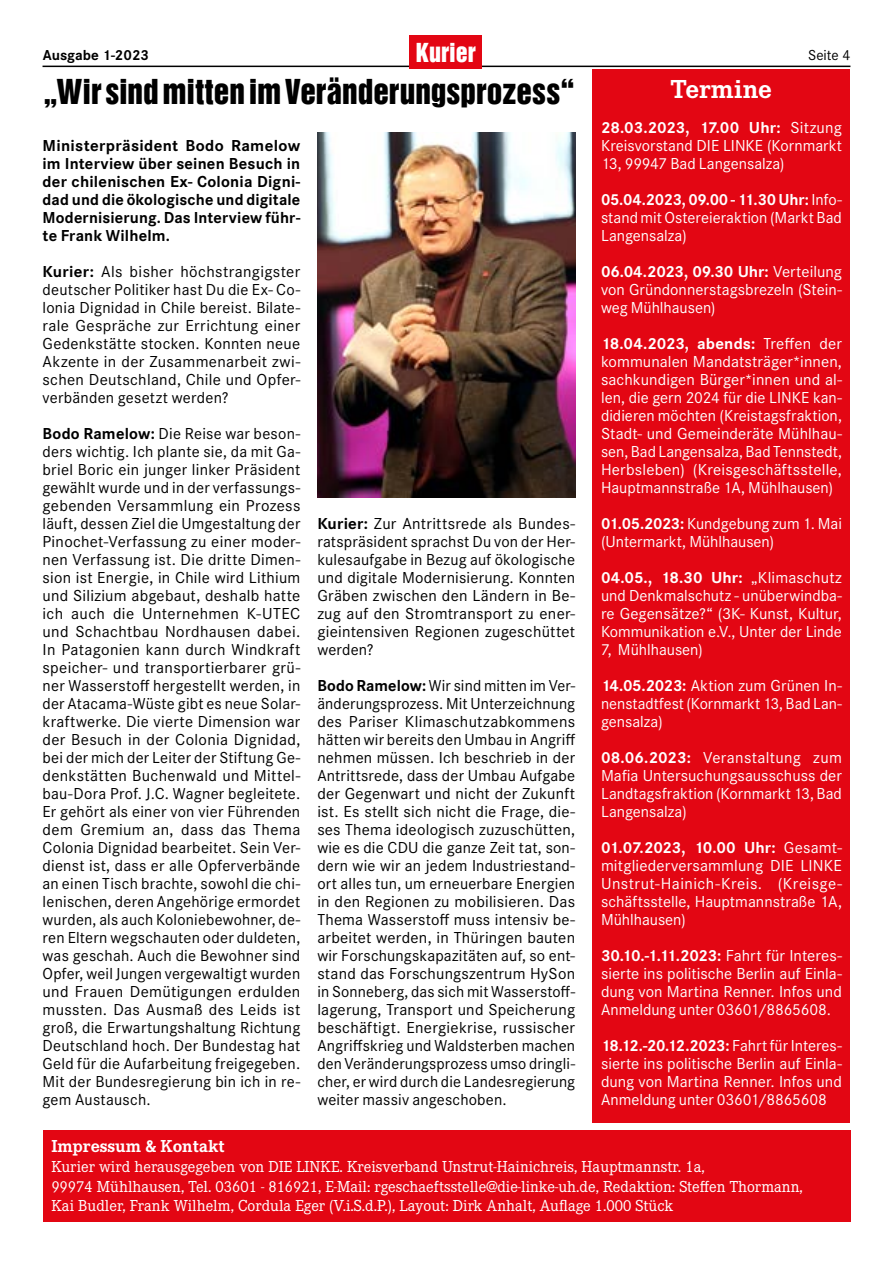
<style>
.page{position:relative;width:893px;height:1263px;background:#fff}
.page>*{position:absolute;margin:0;border:0;box-sizing:border-box;transform-origin:0 0}
.t1{font:31.5px "Helvetica Inserat Com";color:#000}
.t2{font:700 27px "Corporate E";color:#fff}
.t3{font:24px "Helvetica Inserat Com";color:#fff}
.t4{font:700 18px "Corporate E";color:#fff}
.t5{font:16.5px/18px "Corporate S";letter-spacing:.015em;color:#000;text-align:justify}
.t6{font:16.5px/18px "Corporate S";color:#fff;text-align:justify}
.t7{font:16.5px/19.8px "Corporate E";color:#fff}
.t8{font:700 16.5px/18px "Corporate S";letter-spacing:.01em;color:#000;text-align:justify}
.t9{font:700 15px "Corporate S";color:#000}
.t10{font:15px "Corporate S";color:#000}
.s1{font-weight:700}
</style>
<div class="page">
<hr style="left:43px;top:66px;width:807px;height:1px;background:#000">
<div style="left:409px;top:36px;width:73px;height:33px;background:#e30613"></div>
<div style="left:43px;top:1130px;width:807px;height:92px;background:#e30613"></div>
<div style="left:592px;top:69px;width:258px;height:1054px;background:#e30613"></div>
<img style="left:317px;top:133px;width:258px;height:365px">
<p class="t9" style="left:43px;top:46px;width:108px">Ausgabe 1-2023</p>
<h3 class="t3" style="left:416px;top:38px;width:61px">Kurier</h3>
<p class="t10" style="left:808px;top:46px;width:44px">Seite 4</p>
<h1 class="t1" style="left:43px;top:72px;width:534px">„Wir sind mitten im Veränderungsprozess“</h1>
<p class="t8" style="left:43px;top:136px;width:259px">Ministerpräsident Bodo Ramelow im Interview über seinen Besuch in der chilenischen Ex- Colonia Digni&shy;dad und die ökologische und digitale Modernisierung. Das Interview führ&shy;te Frank Wilhelm.</p>
<p class="t5" style="left:43px;top:262px;width:259px"><span class="s1">Kurier:</span> Als bisher höchstrangigster deutscher Politiker hast Du die Ex- Co&shy;lonia Dignidad in Chile bereist. Bilate&shy;rale Gespräche zur Errichtung einer Gedenkstätte stocken. Konnten neue Akzente in der Zusammenarbeit zwi&shy;schen Deutschland, Chile und Opfer&shy;verbänden gesetzt werden?</p>
<p class="t5" style="left:43px;top:424px;width:259px"><span class="s1">Bodo Ramelow:</span> Die Reise war beson&shy;ders wichtig. Ich plante sie, da mit Ga&shy;briel Boric ein junger linker Präsident gewählt wurde und in der verfassungs&shy;gebenden Versammlung ein Prozess läuft, dessen Ziel die Umgestaltung der Pinochet-Verfassung zu einer moder&shy;nen Verfassung ist. Die dritte Dimen&shy;sion ist Energie, in Chile wird Lithium und Silizium abgebaut, deshalb hatte ich auch die Unternehmen K-UTEC und Schachtbau Nordhausen dabei.<br>In Patagonien kann durch Windkraft speicher- und transportierbarer grü&shy;ner Wasserstoff hergestellt werden, in der Atacama-Wüste gibt es neue Solar&shy;kraftwerke. Die vierte Dimension war der Besuch in der Colonia Dignidad, bei der mich der Leiter der Stiftung Ge&shy;denkstätten Buchenwald und Mittel&shy;bau-Dora Prof. J.C. Wagner begleitete.<br>Er gehört als einer von vier Führenden dem Gremium an, dass das Thema Colonia Dignidad bearbeitet. Sein Ver&shy;dienst ist, dass er alle Opferverbände an einen Tisch brachte, sowohl die chi&shy;lenischen, deren Angehörige ermordet wurden, als auch Koloniebewohner, de&shy;ren Eltern wegschauten oder duldeten, was geschah. Auch die Bewohner sind Opfer, weil Jungen vergewaltigt wurden und Frauen Demütigungen erdulden mussten. Das Ausmaß des Leids ist groß, die Erwartungshaltung Richtung Deutschland hoch. Der Bundestag hat Geld für die Aufarbeitung freigegeben.<br>Mit der Bundesregierung bin ich in re&shy;gem Austausch.</p>
<p class="t5" style="left:317px;top:514px;width:259px"><span class="s1">Kurier:</span> Zur Antrittsrede als Bundes&shy;ratspräsident sprachst Du von der Her&shy;kulesaufgabe in Bezug auf ökologische und digitale Modernisierung. Konnten Gräben zwischen den Ländern in Be&shy;zug auf den Stromtransport zu ener&shy;gieintensiven Regionen zugeschüttet werden?</p>
<p class="t5" style="left:317px;top:676px;width:259px"><span class="s1">Bodo Ramelow:</span> Wir sind mitten im Ver&shy;änderungsprozess. Mit Unterzeichnung des Pariser Klimaschutzabkommens hätten wir bereits den Umbau in Angriff nehmen müssen. Ich beschrieb in der Antrittsrede, dass der Umbau Aufgabe der Gegenwart und nicht der Zukunft ist. Es stellt sich nicht die Frage, die&shy;ses Thema ideologisch zuzuschütten, wie es die CDU die ganze Zeit tat, son&shy;dern wie wir an jedem Industriestand&shy;ort alles tun, um erneuerbare Energien in den Regionen zu mobilisieren. Das Thema Wasserstoff muss intensiv be&shy;arbeitet werden, in Thüringen bauten wir Forschungskapazitäten auf, so ent&shy;stand das Forschungszentrum HySon in Sonneberg, das sich mit Wasserstoff&shy;lagerung, Transport und Speicherung beschäftigt. Energiekrise, russischer Angriffskrieg und Waldsterben machen den Veränderungsprozess umso dringli&shy;cher, er wird durch die Landesregierung weiter massiv angeschoben.</p>
<h2 class="t2" style="left:671px;top:73px;width:103px">Termine</h2>
<p class="t6" style="left:601px;top:118px;width:242px"><span class="s1">28.03.2023, 17.00 Uhr:</span> Sitzung Kreisvorstand DIE LINKE (Kornmarkt 13, 99947 Bad Langensalza)</p>
<p class="t6" style="left:601px;top:190px;width:242px"><span class="s1">05.04.2023, 09.00 - 11.30 Uhr:</span> Info&shy;stand mit Ostereieraktion (Markt Bad Langensalza)</p>
<p class="t6" style="left:601px;top:262px;width:242px"><span class="s1">06.04.2023, 09.30 Uhr:</span> Verteilung von Gründonnerstagsbrezeln (Stein&shy;weg Mühlhausen)</p>
<p class="t6" style="left:601px;top:334px;width:242px"><span class="s1">18.04.2023, abends:</span> Treffen der kommunalen Mandatsträger*innen, sachkundigen Bürger*innen und al&shy;len, die gern 2024 für die LINKE kan&shy;didieren möchten (Kreistagsfraktion, Stadt- und Gemeinderäte Mühlhau&shy;sen, Bad Langensalza, Bad Tennstedt, Herbsleben) (Kreisgeschäftsstelle, Hauptmannstraße 1A, Mühlhausen)</p>
<p class="t6" style="left:601px;top:514px;width:242px"><span class="s1">01.05.2023:</span> Kundgebung zum 1. Mai (Untermarkt, Mühlhausen)</p>
<p class="t6" style="left:601px;top:568px;width:242px"><span class="s1">04.05., 18.30 Uhr:</span> „Klimaschutz und Denkmalschutz - unüberwindba&shy;re Gegensätze?“ (3K- Kunst, Kultur, Kommunikation e.V., Unter der Linde 7, Mühlhausen)</p>
<p class="t6" style="left:601px;top:676px;width:242px"><span class="s1">14.05.2023:</span> Aktion zum Grünen In&shy;nenstadtfest (Kornmarkt 13, Bad Lan&shy;gensalza)</p>
<p class="t6" style="left:601px;top:748px;width:242px"><span class="s1">08.06.2023:</span> Veranstaltung zum Mafia Untersuchungsausschuss der Landtagsfraktion (Kornmarkt 13, Bad Langensalza)</p>
<p class="t6" style="left:601px;top:838px;width:242px"><span class="s1">01.07.2023, 10.00 Uhr:</span> Gesamt&shy;mitgliederversammlung DIE LINKE Unstrut-Hainich-Kreis. (Kreisge&shy;schäftsstelle, Hauptmannstraße 1A, Mühlhausen)</p>
<p class="t6" style="left:601px;top:946px;width:242px"><span class="s1">30.10.-1.11.2023:</span> Fahrt für Interes&shy;sierte ins politische Berlin auf Einla&shy;dung von Martina Renner. Infos und Anmeldung unter 03601/8865608.</p>
<p class="t6" style="left:601px;top:1036px;width:242px"><span class="s1">18.12.-20.12.2023:</span> Fahrt für Interes&shy;sierte ins politische Berlin auf Einla&shy;dung von Martina Renner. Infos und Anmeldung unter 03601/8865608</p>
<p class="t4" style="left:51px;top:1136px;width:175px">Impressum &amp; Kontakt</p>
<p class="t7" style="left:51px;top:1157px;width:753px">Kurier wird herausgegeben von DIE LINKE. Kreisverband Unstrut-Hainichreis, Hauptmannstr. 1a,<br>99974 Mühlhausen, Tel. 03601 - 816921, E-Mail: rgeschaeftsstelle@die-linke-uh.de, Redaktion: Steffen Thormann,<br>Kai Budler, Frank Wilhelm, Cordula Eger (V.i.S.d.P.), Layout: Dirk Anhalt, Auflage 1.000 Stück</p>
</div>
